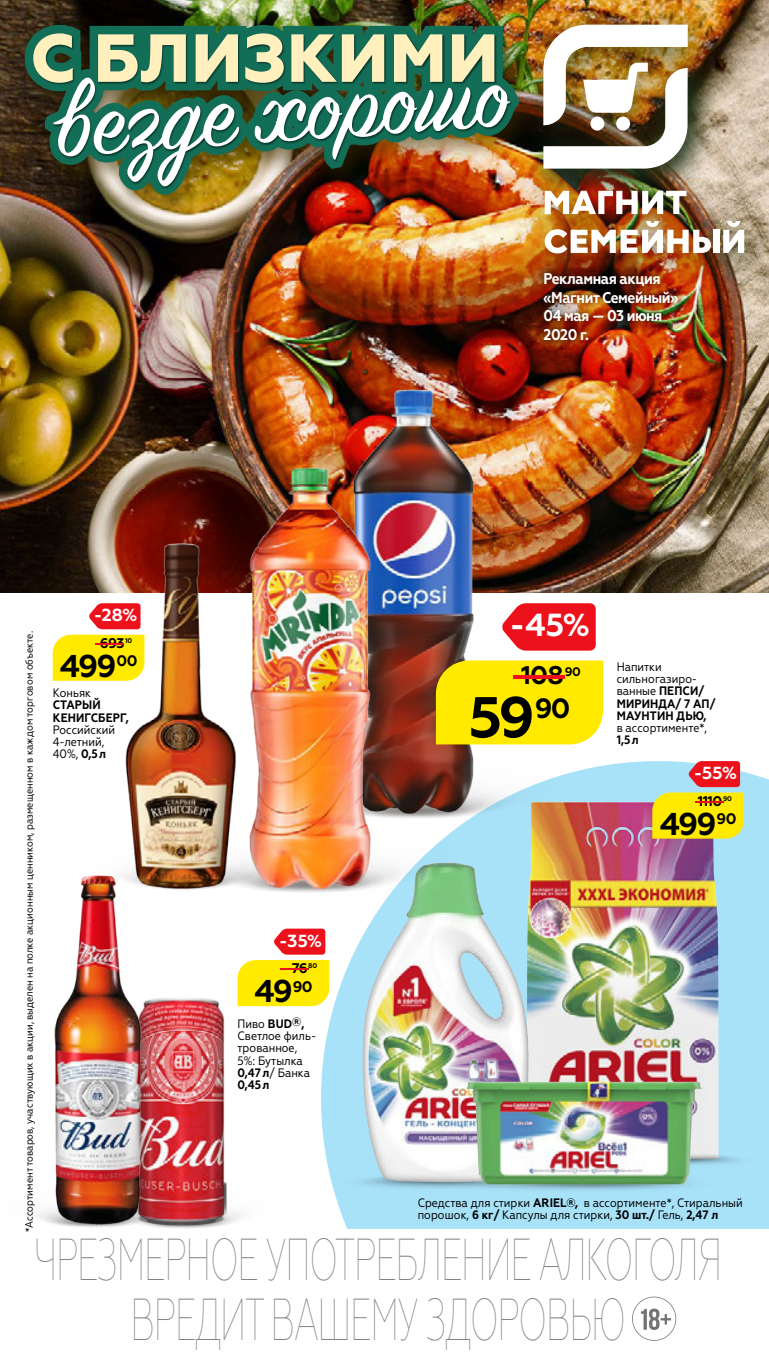
<style>
.page{position:relative;width:769px;height:1365px;background:#fff}
.page>*{position:absolute;margin:0;border:0;box-sizing:border-box;transform-origin:0 0}
.t1{font:800 67.73px "Geometria";letter-spacing:.01em;color:#fff0be}
.t2{font:100 59.15px/59.5px "Geometria Narrow";letter-spacing:-.03em;color:#858382;text-align:center;scale:.67 1}
.t3{font:700 57.4px "Geometria";color:#000}
.t4{font:700 31.85px "Geometria";color:#fff}
.t5{font:700 31.5px "Geometria";letter-spacing:-.06em;color:#000}
.t6{font:700 25.55px "Geometria";color:#000}
.t7{font:700 17.5px "Geometria";color:#fff}
.t8{font:700 15.58px/18.6px "Geometria Narrow";letter-spacing:-.03em;color:#fff}
.t9{font:700 14px "Geometria";letter-spacing:-.04em;color:#000}
.t10{font:700 12.42px "Geometria";color:#000}
.t11{font:12.25px/12.2px "Geometria Narrow";color:#000}
.t12{font:10.5px "Geometria Narrow";color:#000}
.t13{font:700 6.83px "Geometria";color:#000}
.s1{font-size:14px;color:#ed111c}
.s2{font-weight:700}
.s3{font-size:25.55px;color:#ed111c}
.s4{color:#ed111c}
</style>
<div class="page">
<img style="left:0;top:0;width:769px;height:592px">
<div style="left:520px;top:6px;width:249px;height:283px;background:#21340b;opacity:.7"></div>
<img style="left:545px;top:195px;width:141px;height:19px">
<div style="left:713px;top:230px;width:6px;height:23px;background:#fff"></div>
<svg style="left:723px;top:221px;width:21px;height:32px"></svg>
<img style="left:545px;top:221px;width:166px;height:32px">
<div style="left:527px;top:52px;width:188px;height:143px;background:#1b311e;opacity:.93"></div>
<img style="left:544px;top:25px;width:143px;height:143px">
<div style="left:616px;top:117px;width:14px;height:14px;background:#fff;border-radius:50%"></div>
<div style="left:590px;top:117px;width:14px;height:14px;background:#fff;border-radius:50%"></div>
<img style="left:535px;top:263px;width:152px;height:86px">
<svg style="left:347px;top:1228px;width:422px;height:113px"></svg>
<svg style="left:632px;top:1296px;width:44px;height:44px"></svg>
<div style="left:14px;top:19px;width:525px;height:201px;background:#3d2b00;opacity:.52"></div>
<svg style="left:12px;top:0;width:19px;height:113px;background:#3a311f"></svg>
<img style="left:31px;top:0;width:497px;height:210px">
<div style="left:33px;top:33px;width:464px;height:53px;background:#000;opacity:.51"></div>
<div style="left:53px;top:78px;width:460px;height:112px;background:#000;opacity:.51"></div>
<img style="left:53px;top:77px;width:457px;height:110px">
<svg style="left:321px;top:761px;width:448px;height:467px;background:#b1e5f9"></svg>
<img style="left:106px;top:535px;width:135px;height:336px">
<img style="left:702px;top:1147px;width:60px;height:21px">
<img style="left:526px;top:801px;width:193px;height:357px">
<img style="left:330px;top:1167px;width:103px;height:25px">
<img style="left:362px;top:862px;width:167px;height:320px">
<img style="left:433px;top:1173px;width:297px;height:21px">
<img style="left:466px;top:1081px;width:236px;height:103px">
<img style="left:378px;top:761px;width:185px;height:59px">
<img style="left:338px;top:378px;width:150px;height:436px">
<img style="left:165px;top:831px;width:293px;height:63px">
<img style="left:241px;top:460px;width:137px;height:436px">
<img style="left:169px;top:998px;width:61px;height:230px">
<img style="left:92px;top:1188px;width:98px;height:40px">
<img style="left:36px;top:871px;width:133px;height:356px">
<svg style="left:53px;top:603px;width:91px;height:77px"></svg>
<svg style="left:652px;top:761px;width:92px;height:77px;background:#e6c245"></svg>
<svg style="left:502px;top:603px;width:94px;height:47px;background:#ee2832"></svg>
<div style="left:436px;top:660px;width:167px;height:84px;background:#ffea00"></div>
<svg style="left:238px;top:928px;width:91px;height:78px"></svg>
<p class="t1" style="left:30px;top:18px;width:470px">С БЛИЗКИМИ</p>
<p class="t8" style="left:544px;top:269px;width:136px">Рекламная акция «Магнит Семейный»<br>04 мая — 03 июня<br>2020 г.</p>
<p class="t12" style="left:23px;top:1231px;width:602px;rotate:-90deg">*Ассортимент товаров, участвующих в акции, выделен на полке акционным ценником, размещенном в каждом торговом объекте.</p>
<p class="t7" style="left:94px;top:604px;width:45px">-28%</p>
<p class="t5" style="left:60px;top:647px;width:79px">499<sup>00</sup></p>
<p class="t9" style="left:100px;top:634px;width:26px">693</p>
<p class="t13" style="left:87px;top:636px;width:47px"><span class="s1">-</span>10</p>
<p class="t11" style="left:53px;top:686px;width:78px">Коньяк<br><span class="s2">СТАРЫЙ<br>КЕНИГСБЕРГ,<br></span>Российский<br>4-летний,<br>40%, <span class="s2">0,5 л</span></p>
<p class="t7" style="left:279px;top:930px;width:45px">-35%</p>
<p class="t5" style="left:254px;top:972px;width:60px">49<sup>90</sup></p>
<p class="t9" style="left:292px;top:959px;width:18px">76</p>
<p class="t13" style="left:272px;top:961px;width:47px"><span class="s1">-</span>80</p>
<p class="t11" style="left:238px;top:1017px;width:80px">Пиво <span class="s2">BUD®,<br></span>Светлое филь&shy;трованное,<br>5%: Бутылка<br><span class="s2">0,47 л</span>/ Банка<br><span class="s2">0,45 л</span></p>
<p class="t4" style="left:509px;top:606px;width:82px">-45%</p>
<p class="t10" style="left:498px;top:664px;width:85px"><span class="s3">-</span>90</p>
<p class="t11" style="left:617px;top:660px;width:100px">Напитки сильногазиро&shy;ванные <span class="s2">ПЕПСИ/<br>МИРИНДА/ 7 АП/<br>МАУНТИН ДЬЮ, </span>в ассортименте*,<br><span class="s2">1,5 л</span></p>
<p class="t6" style="left:521px;top:660px;width:44px">108</p>
<p class="t3" style="left:469px;top:683px;width:104px">59<sup>90</sup></p>
<p class="t7" style="left:694px;top:762px;width:45px">-55%</p>
<p class="t5" style="left:660px;top:804px;width:78px">499<sup>90</sup></p>
<p class="t9" style="left:686px;top:792px;width:47px"><span class="s4">-</span>1110<sup>90</sup></p>
<p class="t11" style="left:418px;top:1196px;width:326px">Средства для стирки <span class="s2">ARIEL®,</span> в ассортименте*, Стиральный порошок, <span class="s2">6 кг/</span> Капсулы для стирки, <span class="s2">30 шт./</span> Гель, <span class="s2">2,47 л</span></p>
<p class="t2" style="left:34px;top:1229px;width:1029px">ЧРЕЗМЕРНОЕ УПОТРЕБЛЕНИЕ АЛКОГОЛЯ<br>ВРЕДИТ ВАШЕМУ ЗДОРОВЬЮ</p>
</div>
